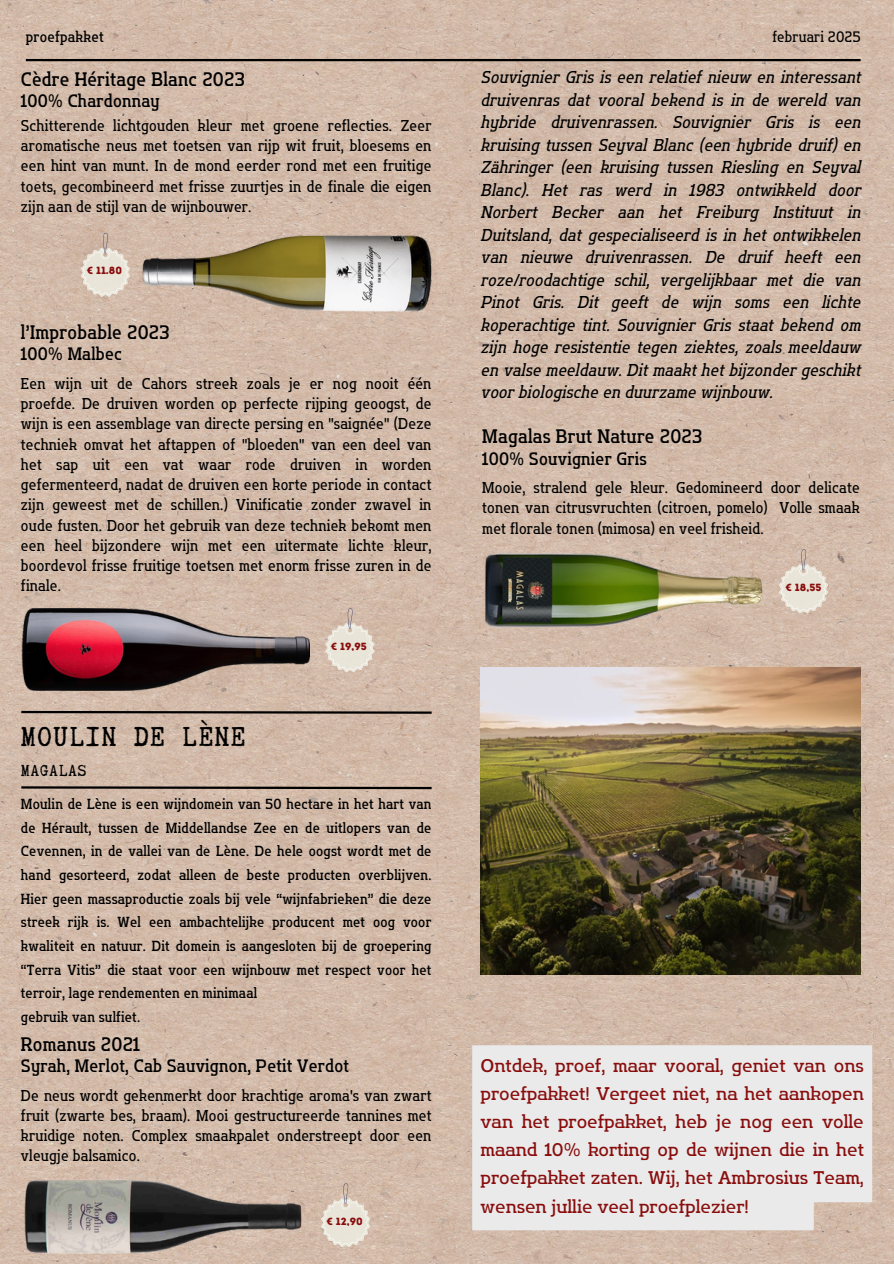
<style>
.page{position:relative;width:894px;height:1264px;background:#fff}
.page>*{position:absolute;margin:0;border:0;box-sizing:border-box;transform-origin:0 0}
.t1{font:32.55px "Truetypewriter Polygl OTT";letter-spacing:.05em;color:#000}
.t2{font:19.5px "Flatory Slab 500 Semi Cond";letter-spacing:.015em;color:#000}
.t3{font:19.05px "Truetypewriter Polygl OTT";letter-spacing:.05em;color:#000}
.t4{font:18.3px/28.2px "Flatory Slab 400";color:#890d0d;text-align:justify}
.t5{font:18px "Flatory Slab 500 Semi Cond";letter-spacing:.015em;color:#000}
.t6{font:17.25px/22.5px "Flatory Slab 400 Semi Cond It";letter-spacing:.015em;color:#000;text-align:justify}
.t7{font:15.6px/20.2px "Flatory Slab 400 Semi Cond";letter-spacing:.015em;color:#000;text-align:justify}
.t8{font:15.15px "Flatory Slab 400 Semi Cond";letter-spacing:.015em;color:#000}
.t9{font:15.15px "Flatory Slab 500 Semi Cond";letter-spacing:.015em;color:#000}
.t10{font:14.55px/23.7px "Flatory Slab 500 Semi Cond";letter-spacing:.015em;color:#000}
.t11{font:10.35px "Intro Rust Base";color:#890d0d}
</style>
<div class="page">
<img style="left:0;top:0;width:893px;height:1263px">
<hr style="left:26px;top:59px;width:834px;height:2px;background:#000">
<svg style="left:19px;top:785px;width:415px;height:5px;background:#74675d"></svg>
<svg style="left:19px;top:709px;width:415px;height:6px;background:#837469"></svg>
<img style="left:480px;top:667px;width:380px;height:307px">
<img style="left:482px;top:549px;width:288px;height:82px">
<svg style="left:778px;top:549px;width:50px;height:64px;background:#ded2c4"></svg>
<div style="left:472px;top:1045px;width:400px;height:185px;background:#eaeaea"></div>
<img style="left:21px;top:1174px;width:288px;height:82px">
<svg style="left:321px;top:1183px;width:49px;height:64px;background:#ded2c4"></svg>
<img style="left:21px;top:608px;width:288px;height:82px">
<svg style="left:325px;top:608px;width:49px;height:64px;background:#ded2c4"></svg>
<svg style="left:81px;top:233px;width:49px;height:64px;background:#ddd0c3"></svg>
<img style="left:142px;top:232px;width:289px;height:82px">
<h5 class="t9" style="left:26px;top:28px;width:79px">proefpakket</h5>
<h6 class="t8" style="left:772px;top:28px;width:90px">februari 2025</h6>
<h2 class="t2" style="left:21px;top:67px;width:225px">Cèdre Héritage Blanc 2023</h2>
<h2 class="t7" style="left:21px;top:115px;width:412px">Schitterende lichtgouden kleur met groene reflecties. Zeer aromatische neus met toetsen van rijp wit fruit, bloesems en een hint van munt. In de mond eerder rond met een fruitige toets, gecombineerd met frisse zuurtjes in de finale die eigen zijn aan de stijl van de wijnbouwer.</h2>
<h4 class="t5" style="left:21px;top:90px;width:140px">100% Chardonnay</h4>
<h5 class="t11" style="left:87px;top:264px;width:37px">€ 11.80</h5>
<p class="t2" style="left:21px;top:321px;width:150px">l’Improbable 2023</p>
<h1 class="t7" style="left:21px;top:373px;width:412px">Een wijn uit de Cahors streek zoals je er nog nooit één proefde. De druiven worden op perfecte rijping geoogst, de wijn is een assemblage van directe persing en "saignée" (Deze techniek omvat het aftappen of "bloeden" van een deel van het sap uit een vat waar rode druiven in worden gefermenteerd, nadat de druiven een korte periode in contact zijn geweest met de schillen.) Vinificatie zonder zwavel in oude fusten. Door het gebruik van deze techniek bekomt men een heel bijzondere wijn met een uitermate lichte kleur, boordevol frisse fruitige toetsen met enorm frisse zuren in de finale.</h1>
<p class="t5" style="left:21px;top:343px;width:103px">100% Malbec</p>
<p class="t11" style="left:331px;top:640px;width:38px">€ 19,95</p>
<p class="t1" style="left:21px;top:719px;width:225px">MOULIN DE LÈNE</p>
<p class="t3" style="left:21px;top:761px;width:67px">MAGALAS</p>
<h2 class="t10" style="left:21px;top:792px;width:412px">Moulin de Lène is een wijndomein van 50 hectare in het hart van de Hérault, tussen de Middellandse Zee en de uitlopers van de Cevennen, in de vallei van de Lène. De hele oogst wordt met de hand gesorteerd, zodat alleen de beste producten overblijven.<br>Hier geen massaproductie zoals bij vele “wijnfabrieken” die deze streek rijk is. Wel een ambachtelijke producent met oog voor kwaliteit en natuur. Dit domein is aangesloten bij de groepering “Terra Vitis” die staat voor een wijnbouw met respect voor het terroir, lage rendementen en minimaal<br>gebruik van sulfiet.</h2>
<h2 class="t2" style="left:21px;top:1032px;width:120px">Romanus 2021</h2>
<h4 class="t5" style="left:21px;top:1055px;width:329px">Syrah, Merlot, Cab Sauvignon, Petit Verdot</h4>
<p class="t7" style="left:21px;top:1085px;width:412px">De neus wordt gekenmerkt door krachtige aroma's van zwart fruit (zwarte bes, braam). Mooi gestructureerde tannines met kruidige noten. Complex smaakpalet onderstreept door een vleugje balsamico.</p>
<p class="t11" style="left:326px;top:1214px;width:38px">€ 12,90</p>
<h2 class="t6" style="left:480px;top:66px;width:381px">Souvignier Gris is een relatief nieuw en interessant druivenras dat vooral bekend is in de wereld van hybride druivenrassen. Souvignier Gris is een kruising tussen Seyval Blanc (een hybride druif) en Zähringer (een kruising tussen Riesling en Seyval Blanc). Het ras werd in 1983 ontwikkeld door Norbert Becker aan het Freiburg Instituut in Duitsland, dat gespecialiseerd is in het ontwikkelen van nieuwe druivenrassen. De druif heeft een roze/roodachtige schil, vergelijkbaar met die van Pinot Gris. Dit geeft de wijn soms een lichte koperachtige tint. Souvignier Gris staat bekend om zijn hoge resistentie tegen ziektes, zoals meeldauw en valse meeldauw. Dit maakt het bijzonder geschikt voor biologische en duurzame wijnbouw.</h2>
<p class="t2" style="left:482px;top:425px;width:221px">Magalas Brut Nature 2023</p>
<p class="t5" style="left:482px;top:448px;width:166px">100% Souvignier Gris</p>
<p class="t7" style="left:482px;top:477px;width:379px">Mooie, stralend gele kleur. Gedomineerd door delicate tonen van citrusvruchten (citroen, pomelo) Volle smaak met florale tonen (mimosa) en veel frisheid.</p>
<h4 class="t11" style="left:785px;top:581px;width:37px">€ 18,55</h4>
<h2 class="t4" style="left:480px;top:1051px;width:384px">Ontdek, proef, maar vooral, geniet van ons proefpakket! Vergeet niet, na het aankopen van het proefpakket, heb je nog een volle maand 10% korting op de wijnen die in het proefpakket zaten. Wij, het Ambrosius Team, wensen jullie veel proefplezier!</h2>
</div>
